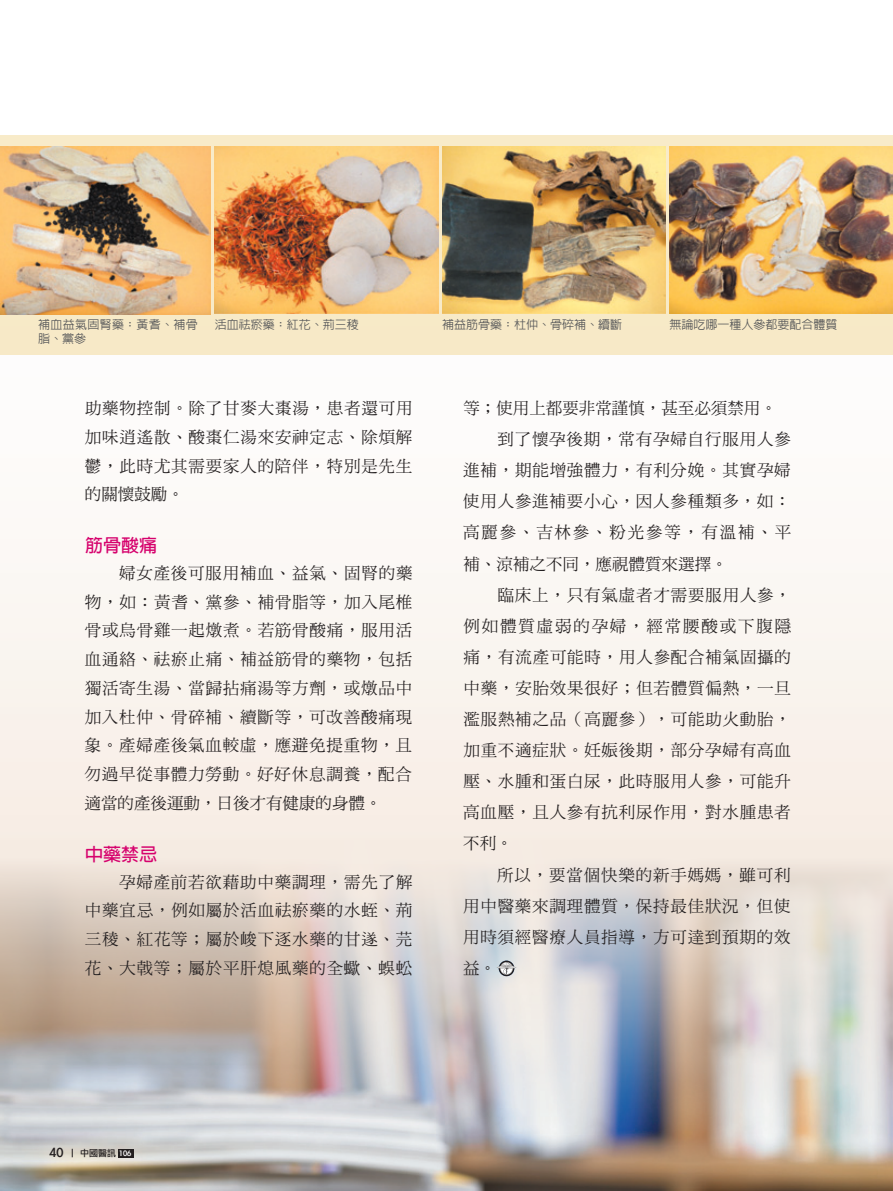
<style>
.page{position:relative;width:893px;height:1191px;background:#fff}
.page>*{position:absolute;margin:0;border:0;box-sizing:border-box;transform-origin:0 0}
.t1{font:700 18px "Lin Gothic";color:#d6026d}
.t2{font:16.5px/28.8px "DF Ming Std W5";letter-spacing:.045em;color:#231f20;text-align:justify}
.t3{font:16.5px "DF Ming Std W5";letter-spacing:.11em;color:#231f20}
.t4{font:16.5px "DF Ming Std W5";color:#231f20}
.t5{font:500 12px "Lin Gothic";color:#57585a}
.t6{font:500 12px/14.4px "Lin Gothic";letter-spacing:.025em;color:#57585a}
.t7{font:9px "Li Gothic Med";color:#231f20}
.s1{font-size:15px}
.s2{color:#fff}
</style>
<div class="page">
<img style="left:0;top:840px;width:893px;height:351px">
<svg style="left:499px;top:960px;width:15px;height:16px"></svg>
<svg style="left:497px;top:962px;width:19px;height:12px"></svg>
<div style="left:0;top:135px;width:893px;height:219px;background:#f7e9c7"></div>
<img style="left:0;top:146px;width:211px;height:168px">
<img style="left:215px;top:146px;width:223px;height:168px">
<img style="left:442px;top:146px;width:223px;height:167px">
<img style="left:669px;top:146px;width:224px;height:168px">
<div style="left:118px;top:1148px;width:15px;height:9px;background:#231f20"></div>
<p class="t6" style="left:38px;top:317px;width:161px">補血益氣固腎藥：黃耆、補骨脂、黨參</p>
<p class="t5" style="left:215px;top:318px;width:145px">活血祛瘀藥：紅花、荊三稜</p>
<p class="t5" style="left:442px;top:318px;width:181px">補益筋骨藥：杜仲、骨碎補、續斷</p>
<p class="t5" style="left:669px;top:318px;width:169px">無論吃哪一種人參都要配合體質</p>
<p class="t2" style="left:85px;top:393px;width:329px">助藥物控制。除了甘麥大棗湯，患者還可用加味逍遙散、酸棗仁湯來安神定志、除煩解鬱，此時尤其需要家人的陪伴，特別是先生的關懷鼓勵。</p>
<p class="t1" style="left:85px;top:536px;width:73px">筋骨酸痛</p>
<p class="t2" style="left:85px;top:558px;width:329px;text-indent:35px">婦女產後可服用補血、益氣、固腎的藥物，如：黃耆、黨參、補骨脂等，加入尾椎骨或烏骨雞一起燉煮。若筋骨酸痛，服用活血通絡、祛瘀止痛、補益筋骨的藥物，包括獨活寄生湯、當歸拈痛湯等方劑，或燉品中加入杜仲、骨碎補、續斷等，可改善酸痛現象。產婦產後氣血較虛，應避免提重物，且勿過早從事體力勞動。好好休息調養，配合適當的產後運動，日後才有健康的身體。</p>
<p class="t1" style="left:85px;top:844px;width:73px">中藥禁忌</p>
<p class="t2" style="left:85px;top:867px;width:329px;text-indent:34px">孕婦產前若欲藉助中藥調理，需先了解中藥宜忌，例如屬於活血祛瘀藥的水蛭、荊三稜、紅花等；屬於峻下逐水藥的甘遂、芫花、大戟等；屬於平肝熄風藥的全蠍、蜈蚣</p>
<p class="t4" style="left:463px;top:399px;width:315px">等；使用上都要非常謹慎，甚至必須禁用。</p>
<p class="t2" style="left:497px;top:424px;width:295px">到了懷孕後期，常有孕婦自行服用人參</p>
<p class="t2" style="left:463px;top:455px;width:329px">進補，期能增強體力，有利分娩。其實孕婦</p>
<p class="t2" style="left:463px;top:487px;width:329px">使用人參進補要小心，因人參種類多，如：</p>
<p class="t3" style="left:463px;top:523px;width:330px">高麗參、吉林參、粉光參等，有溫補、平</p>
<p class="t4" style="left:464px;top:554px;width:265px">補、涼補之不同，應視體質來選擇。</p>
<p class="t2" style="left:498px;top:580px;width:295px">臨床上，只有氣虛者才需要服用人參，</p>
<p class="t3" style="left:464px;top:617px;width:329px">例如體質虛弱的孕婦，經常腰酸或下腹隱</p>
<p class="t2" style="left:464px;top:642px;width:329px">痛，有流產可能時，用人參配合補氣固攝的</p>
<p class="t2" style="left:464px;top:673px;width:329px">中藥，安胎效果很好；但若體質偏熱，一旦</p>
<p class="t2" style="left:463px;top:704px;width:329px">濫服熱補之品（高麗參），可能助火動胎，</p>
<p class="t2" style="left:463px;top:735px;width:329px">加重不適症狀。妊娠後期，部分孕婦有高血</p>
<p class="t2" style="left:463px;top:766px;width:329px">壓、水腫和蛋白尿，此時服用人參，可能升</p>
<p class="t2" style="left:463px;top:797px;width:329px">高血壓，且人參有抗利尿作用，對水腫患者</p>
<p class="t2" style="left:463px;top:829px;width:51px">不利。</p>
<p class="t2" style="left:497px;top:860px;width:295px">所以，要當個快樂的新手媽媽，雖可利</p>
<p class="t2" style="left:463px;top:891px;width:329px">用中醫藥來調理體質，保持最佳狀況，但使</p>
<p class="t2" style="left:463px;top:922px;width:329px">用時須經醫療人員指導，方可達到預期的效</p>
<p class="t2" style="left:463px;top:953px;width:34px">益。</p>
<p class="t7" style="left:50px;top:1148px;width:83px"><span class="s1">40</span> 中國醫訊 <span class="s2">106</span></p>
</div>
